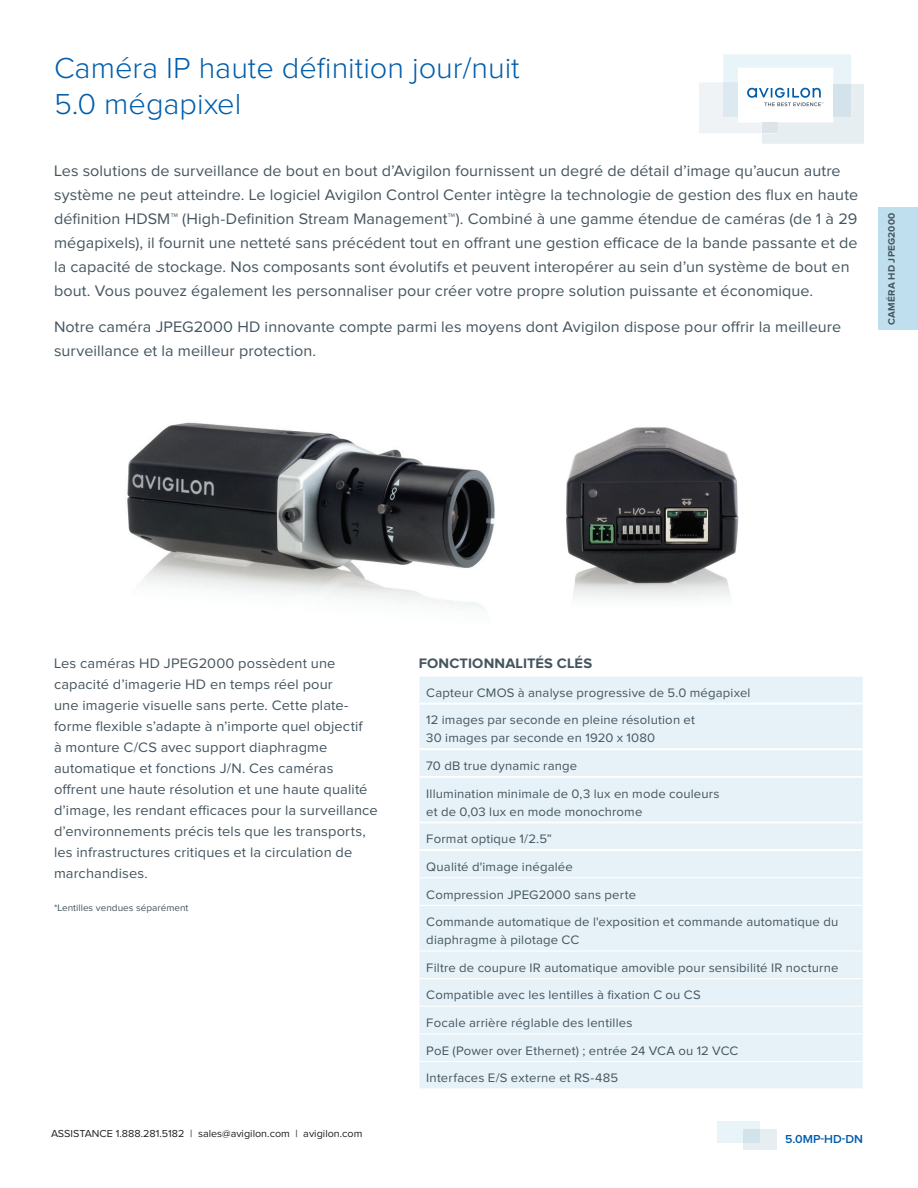
<style>
.page{position:relative;width:918px;height:1188px;background:#fff}
.page>*{position:absolute;margin:0;border:0;box-sizing:border-box;transform-origin:0 0}
.Main_Title{font:300 30px/36px "Proxima Nova";color:#015dab}
.Body{font:15.75px/24px "Proxima Nova";letter-spacing:.005em;color:#45555f}
.Body-2{font:14.25px/21px "Proxima Nova";letter-spacing:.01em;color:#45555f}
.Section_Headings{font:700 14.25px "Proxima Nova";letter-spacing:.01em;color:#45555f}
.Spec_body{font:12.75px/18px "Proxima Nova";letter-spacing:.015em;color:#45555f}
.Product_Type{font:600 12px "Proxima Nova";color:#015dab}
.Contact{font:10.5px "Proxima Nova";color:#231f20}
.Body-3{font:9.75px "Proxima Nova";color:#45555f}
.t1{font:700 9.75px "Proxima Nova";letter-spacing:.025em;color:#45555f}
</style>
<div class="page">
<div style="left:878px;top:207px;width:40px;height:123px;background:#c0dfee"></div>
<svg style="left:699px;top:54px;width:165px;height:90px"></svg>
<div style="left:743px;top:1129px;width:33px;height:20px;background:#e7eef1"></div>
<svg style="left:717px;top:1121px;width:43px;height:21px"></svg>
<div style="left:419px;top:677px;width:444px;height:411px;background:#e6f2f8"></div>
<hr style="left:419px;top:703px;width:444px;height:2px;background:#fff">
<hr style="left:419px;top:748px;width:444px;height:2px;background:#fff">
<hr style="left:419px;top:776px;width:444px;height:2px;background:#fff">
<hr style="left:419px;top:822px;width:444px;height:1px;background:#fff">
<hr style="left:419px;top:849px;width:444px;height:2px;background:#fff">
<hr style="left:419px;top:877px;width:444px;height:1px;background:#fff">
<hr style="left:419px;top:905px;width:444px;height:1px;background:#fff">
<hr style="left:419px;top:950px;width:444px;height:2px;background:#fff">
<hr style="left:419px;top:978px;width:444px;height:1px;background:#fff">
<hr style="left:419px;top:1006px;width:444px;height:1px;background:#fff">
<hr style="left:419px;top:1033px;width:444px;height:1px;background:#fff">
<hr style="left:419px;top:1061px;width:444px;height:1px;background:#fff">
<img style="left:566px;top:427px;width:173px;height:173px">
<img style="left:127px;top:422px;width:368px;height:187px">
<p class="Main_Title" style="left:54px;top:50px;width:467px">Caméra IP haute définition jour/nuit<br>5.0 mégapixel</p>
<p class="Body" style="left:54px;top:159px;width:806px">Les solutions de surveillance de bout en bout d’Avigilon fournissent un degré de détail d’image qu’aucun autre système ne peut atteindre. Le logiciel Avigilon Control Center intègre la technologie de gestion des flux en haute définition HDSM™ (High-Definition Stream Management™). Combiné à une gamme étendue de caméras (de 1 à 29 mégapixels), il fournit une netteté sans précédent tout en offrant une gestion efficace de la bande passante et de la capacité de stockage. Nos composants sont évolutifs et peuvent interopérer au sein d’un système de bout en bout. Vous pouvez également les personnaliser pour créer votre propre solution puissante et économique.</p>
<p class="Body" style="left:54px;top:315px;width:789px">Notre caméra JPEG2000 HD innovante compte parmi les moyens dont Avigilon dispose pour offrir la meilleure surveillance et la meilleur protection.</p>
<p class="t1" style="left:886px;top:325px;width:115px;rotate:-90deg">CAMÉRA HD JPEG2000</p>
<p class="Body-2" style="left:54px;top:653px;width:325px">Les caméras HD JPEG2000 possèdent une capacité d’imagerie HD en temps réel pour<br>une imagerie visuelle sans perte. Cette plate&shy;forme flexible s’adapte à n’importe quel objectif<br>à monture C/CS avec support diaphragme automatique et fonctions J/N. Ces caméras offrent une haute résolution et une haute qualité d’image, les rendant efficaces pour la surveillance d’environnements précis tels que les transports, les infrastructures critiques et la circulation de marchandises.</p>
<p class="Body-3" style="left:54px;top:902px;width:136px">*Lentilles vendues séparément</p>
<p class="Section_Headings" style="left:419px;top:655px;width:175px">FONCTIONNALITÉS CLÉS</p>
<p class="Spec_body" style="left:426px;top:684px;width:326px">Capteur CMOS à analyse progressive de 5.0 mégapixel</p>
<p class="Spec_body" style="left:426px;top:712px;width:270px">12 images par seconde en pleine résolution et</p>
<p class="Spec_body" style="left:426px;top:730px;width:231px">30 images par seconde en 1920 x 1080</p>
<p class="Spec_body" style="left:426px;top:757px;width:153px">70 dB true dynamic range</p>
<p class="Spec_body" style="left:426px;top:785px;width:295px">Illumination minimale de 0,3 lux en mode couleurs et de 0,03 lux en mode monochrome</p>
<p class="Spec_body" style="left:426px;top:830px;width:127px">Format optique 1/2.5”</p>
<p class="Spec_body" style="left:426px;top:858px;width:148px">Qualité d'image inégalée</p>
<p class="Spec_body" style="left:426px;top:886px;width:211px">Compression JPEG2000 sans perte</p>
<p class="Spec_body" style="left:426px;top:913px;width:414px">Commande automatique de l'exposition et commande automatique du diaphragme à pilotage CC</p>
<p class="Spec_body" style="left:426px;top:959px;width:414px">Filtre de coupure IR automatique amovible pour sensibilité IR nocturne</p>
<p class="Spec_body" style="left:426px;top:987px;width:276px">Compatible avec les lentilles à fixation C ou CS</p>
<p class="Spec_body" style="left:426px;top:1014px;width:208px">Focale arrière réglable des lentilles</p>
<p class="Spec_body" style="left:426px;top:1042px;width:314px">PoE (Power over Ethernet) ; entrée 24 VCA ou 12 VCC</p>
<p class="Spec_body" style="left:426px;top:1069px;width:193px">Interfaces E/S externe et RS-485</p>
<p class="Contact" style="left:51px;top:1128px;width:313px">ASSISTANCE 1.888.281.5182 | sales@avigilon.com | avigilon.com</p>
<p class="Product_Type" style="left:785px;top:1132px;width:80px">5.0MP-HD-DN</p>
</div>
